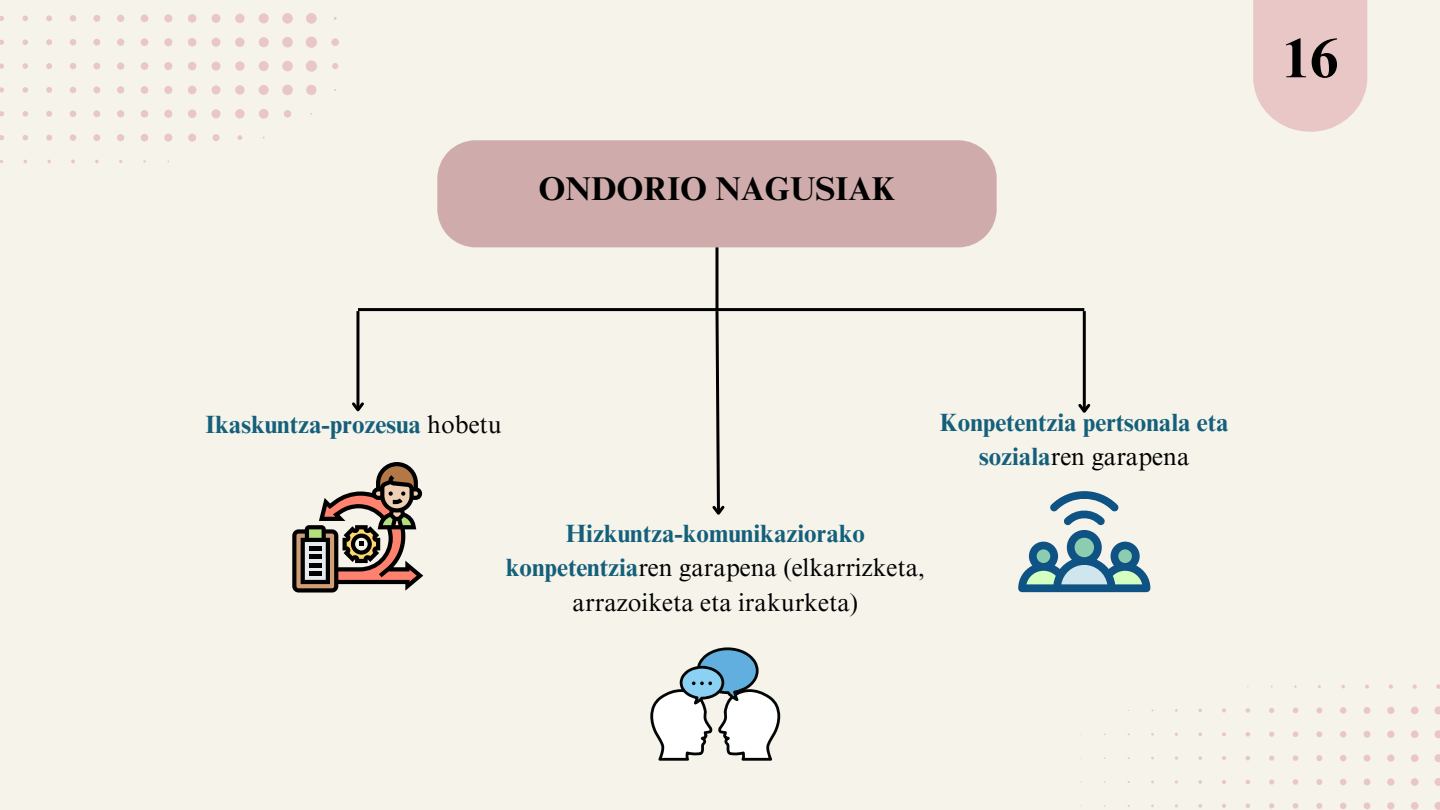
<style>
.page{position:relative;width:1440px;height:810px;background:#f6f3eb}
.page>*{position:absolute;margin:0;border:0;box-sizing:border-box;transform-origin:0 0}
.t1{font:700 55.7px "Times NRMT Pro";color:#000}
.t2{font:700 33px "Times NRMT Pro";color:#000}
.t3{font:25px/34.5px "Times NRMT Pro";color:#000;text-align:center}
.t4{font:700 25px/34.5px "Times NRMT Pro";color:#14607b;text-align:center}
.s1{font-weight:400;color:#000}
.s2{font-weight:700;color:#14607b}
</style>
<div class="page">
<svg style="left:1080px;top:684px;width:360px;height:126px"></svg>
<svg style="left:1253px;top:0;width:114px;height:132px;background:#eacbc9"></svg>
<svg style="left:0;top:13px;width:339px;height:150px"></svg>
<div style="left:437px;top:140px;width:560px;height:107px;background:#cfacab"></div>
<hr style="left:358px;top:308px;width:726px;height:3px;background:#000">
<hr style="left:356px;top:311px;width:3px;height:99px;background:#000">
<svg style="left:352px;top:400px;width:12px;height:12px"></svg>
<svg style="left:710px;top:308px;width:17px;height:207px"></svg>
<hr style="left:1083px;top:311px;width:3px;height:100px;background:#000">
<svg style="left:1078px;top:401px;width:13px;height:12px"></svg>
<hr style="left:715px;top:247px;width:3px;height:63px;background:#000">
<svg style="left:650px;top:647px;width:131px;height:114px"></svg>
<svg style="left:1018px;top:491px;width:132px;height:101px"></svg>
<svg style="left:292px;top:462px;width:131px;height:131px"></svg>
<h1 class="t2" style="left:538px;top:177px;width:359px">ONDORIO NAGUSIAK</h1>
<p class="t1" style="left:1282px;top:37px;width:57px">16</p>
<p class="t4" style="left:205px;top:410px;width:298px">Ikaskuntza-prozesua <span class="s1">hobetu</span></p>
<p class="t4" style="left:940px;top:408px;width:290px">Konpetentzia pertsonala eta soziala<span class="s1">ren garapena</span></p>
<p class="t3" style="left:506px;top:519px;width:421px"><span class="s2">Hizkuntza-komunikaziorako konpetentzia</span>ren garapena (elkarrizketa, arrazoiketa eta irakurketa)</p>
</div>
